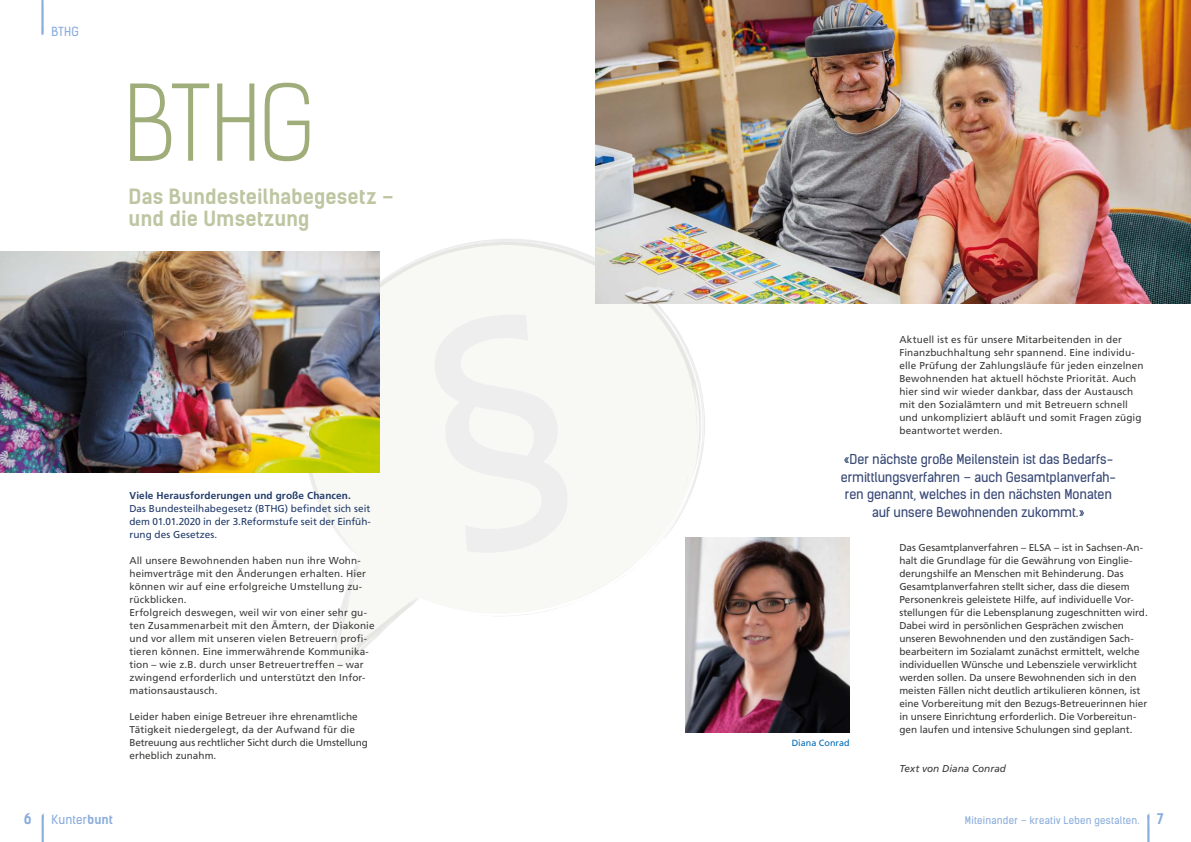
<style>
.page{position:relative;width:1191px;height:842px;background:#fff}
.page>*{position:absolute;margin:0;border:0;box-sizing:border-box;transform-origin:0 0}
.t1{font:300 100px "Kelson Sans";color:#9fad7a}
.t2{font:700 20px/22px "Kelson Sans";letter-spacing:.005em;color:#bdc5a1}
.t3{font:700 14px "Kelson Sans";color:#8aaddc}
.t4{font:13px/17.5px "Kelson Sans";letter-spacing:-.005em;color:#394976;text-align:center}
.t5{font:12px "Kelson Sans";letter-spacing:.015em;color:#8aaddc}
.t6{font:10px/13px "Frutiger LT Std";letter-spacing:.005em;color:#3b3b3a}
.t7{font:10px/13px "Frutiger LT Std";letter-spacing:-.005em;color:#233c6b;text-align:justify}
.t8{font:700 10px "Frutiger LT Std";letter-spacing:.015em;color:#233c6b}
.t9{font:10px "Kelson Sans";letter-spacing:.025em;color:#8aaddc}
.t10{font:italic 10px "Frutiger LT Std";color:#3b3b3a}
.t11{font:9px "Frutiger LT Std";letter-spacing:.005em;color:#0069b4}
.s1{color:#233c6b}
.s2{font-weight:700}
</style>
<div class="page">
<svg style="left:41px;top:0;width:3px;height:36px"></svg>
<svg style="left:42px;top:813px;width:2px;height:29px"></svg>
<svg style="left:1147px;top:813px;width:2px;height:29px"></svg>
<svg style="left:314px;top:241px;width:390px;height:263px"></svg>
<svg style="left:324px;top:245px;width:376px;height:436px"></svg>
<img style="left:686px;top:538px;width:163px;height:195px">
<img style="left:595px;top:0;width:596px;height:304px">
<img style="left:0;top:252px;width:379px;height:221px">
<p class="t5" style="left:51px;top:24px;width:29px">BTHG</p>
<h1 class="t1" style="left:124px;top:63px;width:192px">BTHG</h1>
<h2 class="t2" style="left:129px;top:185px;width:267px">Das Bundesteilhabegesetz – und die Umsetzung</h2>
<p class="t8" style="left:129px;top:489px;width:223px">Viele Herausforderungen und große Chancen.</p>
<p class="t7" style="left:129px;top:502px;width:243px">Das Bundesteilhabegesetz (BTHG) befindet sich seit dem 01.01.2020 in der 3.Reformstufe seit der Einfüh&shy;rung des Gesetzes.</p>
<p class="t6" style="left:129px;top:554px;width:247px">All unsere Bewohnenden haben nun ihre Wohn&shy;heimverträge mit den Änderungen erhalten. Hier können wir auf eine erfolgreiche Umstellung zu&shy;rückblicken.<br>Erfolgreich deswegen, weil wir von einer sehr gu&shy;ten Zusammenarbeit mit den Ämtern, der Diakonie und vor allem mit unseren vielen Betreuern profi&shy;tieren können. Eine immerwährende Kommunika&shy;tion – wie z.B. durch unser Betreuertreffen – war zwingend erforderlich und unterstützt den Infor&shy;mationsaustausch.</p>
<p class="t6" style="left:129px;top:710px;width:240px">Leider haben einige Betreuer ihre ehrenamtliche Tätigkeit niedergelegt, da der Aufwand für die Betreuung aus rechtlicher Sicht durch die Umstellung erheblich zunahm.</p>
<p class="t6" style="left:899px;top:333px;width:246px">Aktuell ist es für unsere Mitarbeitenden in der Finanzbuchhaltung sehr spannend. Eine individu&shy;elle Prüfung der Zahlungsläufe für jeden einzelnen Bewohnenden hat aktuell höchste Priorität. Auch hier sind wir wieder dankbar, dass der Austausch mit den Sozialämtern und mit Betreuern schnell und unkompliziert abläuft und somit Fragen zügig beantwortet werden.</p>
<h3 class="t4" style="left:840px;top:450px;width:277px"><span class="s1">«</span>Der nächste große Meilenstein ist das Bedarfs&shy;ermittlungsverfahren – auch Gesamtplanverfah&shy;ren genannt, welches in den nächsten Monaten auf unsere Bewohnenden zukommt.<span class="s1">»</span></h3>
<p class="t11" style="left:791px;top:737px;width:59px">Diana Conrad</p>
<p class="t6" style="left:899px;top:541px;width:250px">Das Gesamtplanverfahren – ELSA – ist in Sachsen-An&shy;halt die Grundlage für die Gewährung von Einglie&shy;derungshilfe an Menschen mit Behinderung. Das Gesamtplanverfahren stellt sicher, dass die diesem Personenkreis geleistete Hilfe, auf individuelle Vor&shy;stellungen für die Lebensplanung zugeschnitten wird.<br>Dabei wird in persönlichen Gesprächen zwischen unseren Bewohnenden und den zuständigen Sach&shy;bearbeitern im Sozialamt zunächst ermittelt, welche individuellen Wünsche und Lebensziele verwirklicht werden sollen. Da unsere Bewohnenden sich in den meisten Fällen nicht deutlich artikulieren können, ist eine Vorbereitung mit den Bezugs-Betreuerinnen hier in unsere Einrichtung erforderlich. Die Vorbereitun&shy;gen laufen und intensive Schulungen sind geplant.</p>
<p class="t10" style="left:899px;top:762px;width:108px">Text von Diana Conrad</p>
<h3 class="t3" style="left:24px;top:810px;width:9px">6</h3>
<p class="t5" style="left:52px;top:812px;width:63px">Kunter<span class="s2">bunt</span></p>
<p class="t9" style="left:965px;top:814px;width:176px">Miteinander – kreativ Leben gestalten.</p>
<h3 class="t3" style="left:1157px;top:810px;width:8px">7</h3>
</div>
